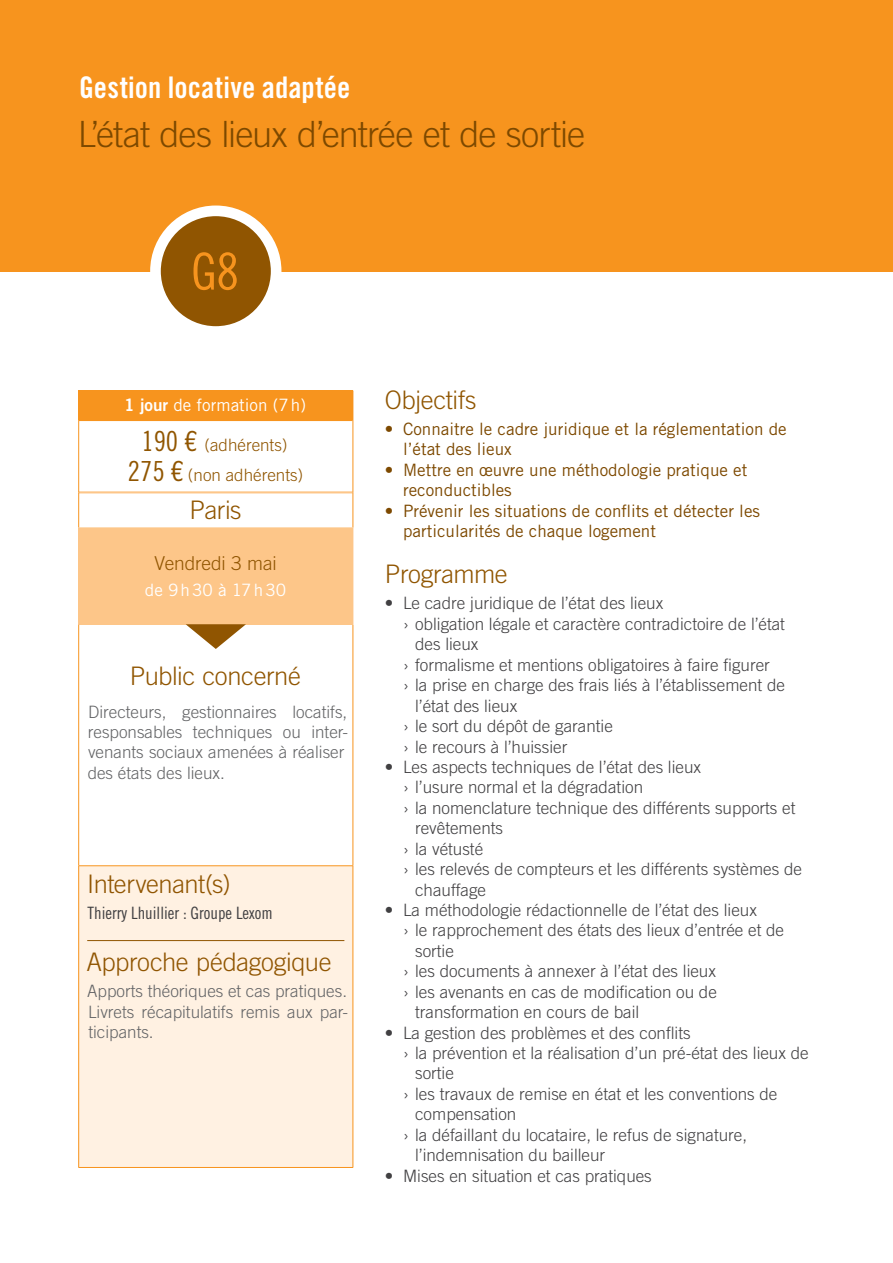
<style>
.page{position:relative;width:893px;height:1263px;background:#fff}
.page>*{position:absolute;margin:0;border:0;box-sizing:border-box;transform-origin:0 0}
.t1{font:51.15px "Trade Gothic LT Std Cn 18";color:#f7941e}
.t2{font:300 36.15px "Trade Gothic LT Std";letter-spacing:-.025em;color:#7d4900}
.t3{font:29.85px "Trade Gothic LT Std Bd Cn 20";letter-spacing:.005em;color:#fff}
.t4{font:300 25.5px "Trade Gothic LT Std";letter-spacing:-.015em;color:#905501}
.t5{font:300 19.2px "Trade Gothic LT Std";letter-spacing:-.005em;color:#905501}
.t6{font:300 17.1px "Trade Gothic LT Std";color:#414042}
.t7{font:17.1px/20.4px "Trade Gothic LT Std";color:#7d4900}
.t8{font:300 17.1px/20.4px "Trade Gothic LT Std";color:#636466}
.t9{font:300 17.1px/29.8px "Trade Gothic LT Std";color:#905501;text-align:center}
.t10{font:17.1px "Trade Gothic LT Std Cn 18";color:#414042}
.t11{font:17.1px "Trade Gothic LT Std";color:#fff}
.t12{font:17.1px "Trade Gothic LT Std";letter-spacing:.065em;color:#fff}
.s1{font-family:"Trade Gothic LT Std Bd 2"}
.s2{font-family:"Trade Gothic LT Std Cn 18";font-weight:400;font-size:27.6px}
</style>
<div class="page">
<div style="left:0;top:0;width:893px;height:271px;background:#f7941e"></div>
<div style="left:79px;top:391px;width:274px;height:29px;background:#f7941e"></div>
<div style="left:79px;top:528px;width:274px;height:96px;background:#fdc689"></div>
<div style="left:79px;top:866px;width:274px;height:301px;background:#fff1e2"></div>
<hr style="left:79px;top:491px;width:274px;height:2px;background:#fdc689">
<hr style="left:79px;top:419px;width:274px;height:2px;background:#f7941e">
<hr style="left:78px;top:865px;width:275px;height:1px;background:#f7941e">
<hr style="left:78px;top:866px;width:1px;height:301px;background:#f7941e">
<hr style="left:353px;top:866px;width:1px;height:301px;background:#f7941e">
<hr style="left:78px;top:1167px;width:275px;height:1px;background:#f7941e">
<hr style="left:78px;top:625px;width:1px;height:240px;background:#f7941e">
<hr style="left:353px;top:625px;width:1px;height:240px;background:#f7941e">
<hr style="left:78px;top:420px;width:1px;height:72px;background:#f7941e">
<hr style="left:353px;top:420px;width:1px;height:72px;background:#f7941e">
<hr style="left:78px;top:492px;width:1px;height:36px;background:#f7941e">
<hr style="left:353px;top:492px;width:1px;height:36px;background:#f7941e">
<hr style="left:78px;top:390px;width:275px;height:1px;background:#f7941e">
<svg style="left:78px;top:391px;width:1px;height:29px"></svg>
<svg style="left:353px;top:391px;width:1px;height:29px"></svg>
<hr style="left:78px;top:528px;width:1px;height:96px;background:#fdc689">
<hr style="left:353px;top:528px;width:1px;height:96px;background:#fdc689">
<hr style="left:78px;top:624px;width:275px;height:1px;background:#fdc689">
<hr style="left:87px;top:940px;width:257px;height:1px;background:#905501">
<div style="left:155px;top:211px;width:121px;height:120px;background:#905501;border-radius:50%"></div>
<div style="left:150px;top:206px;width:131px;height:131px;border:11px solid #fff;border-radius:50%"></div>
<svg style="left:186px;top:624px;width:60px;height:25px"></svg>
<h3 class="t3" style="left:79px;top:69px;width:273px">Gestion locative adaptée</h3>
<h2 class="t2" style="left:78px;top:113px;width:509px">L’état des lieux d’entrée et de sortie</h2>
<h1 class="t1" style="left:191px;top:241px;width:49px">G8</h1>
<p class="t11" style="left:124px;top:395px;width:183px"><span class="s1">1 jour</span> de formation (7h)</p>
<p class="t9" style="left:128px;top:430px;width:177px"><span class="s2">190 €</span> (adhérents)<br><span class="s2">275 €</span> (non adhérents)</p>
<h3 class="t4" style="left:190px;top:495px;width:54px">Paris</h3>
<p class="t5" style="left:155px;top:552px;width:123px">Vendredi 3 mai</p>
<p class="t12" style="left:145px;top:580px;width:143px">de 9h30 à 17h30</p>
<h3 class="t4" style="left:130px;top:661px;width:172px">Public concerné</h3>
<p class="t8" style="left:88px;top:701px;width:262px">Directeurs, gestionnaires locatifs, responsables techniques ou inter&shy;venants sociaux amenées à réaliser des états des lieux.</p>
<h3 class="t4" style="left:87px;top:868px;width:145px">Intervenant(s)</h3>
<p class="t10" style="left:88px;top:903px;width:187px">Thierry Lhuillier : Groupe Lexom</p>
<h3 class="t4" style="left:86px;top:947px;width:247px">Approche pédagogique</h3>
<p class="t8" style="left:87px;top:981px;width:263px;text-align:justify">Apports théoriques et cas pratiques.<br>Livrets récapitulatifs remis aux par&shy;ticipants.</p>
<h3 class="t4" style="left:385px;top:384px;width:93px">Objectifs</h3>
<p class="t7" style="left:403px;top:419px;width:385px;text-indent:-18px">• Connaitre le cadre juridique et la réglementation de l’état des lieux</p>
<p class="t7" style="left:403px;top:459px;width:346px;text-indent:-18px">• Mettre en œuvre une méthodologie pratique et reconductibles</p>
<p class="t7" style="left:403px;top:500px;width:359px;text-indent:-18px">• Prévenir les situations de conflits et détecter les particularités de chaque logement</p>
<h3 class="t4" style="left:385px;top:559px;width:124px">Programme</h3>
<p class="t6" style="left:385px;top:593px;width:280px">• Le cadre juridique de l’état des lieux</p>
<p class="t6" style="left:403px;top:614px;width:383px">› obligation légale et caractère contradictoire de l’état</p>
<p class="t6" style="left:415px;top:634px;width:65px">des lieux</p>
<p class="t6" style="left:403px;top:654px;width:368px">› formalisme et mentions obligatoires à faire figurer</p>
<p class="t6" style="left:403px;top:675px;width:383px">› la prise en charge des frais liés à l’établissement de</p>
<p class="t6" style="left:415px;top:695px;width:104px">l’état des lieux</p>
<p class="t6" style="left:403px;top:716px;width:211px">› le sort du dépôt de garantie</p>
<p class="t6" style="left:403px;top:736px;width:166px">› le recours à l’huissier</p>
<p class="t6" style="left:385px;top:757px;width:318px">• Les aspects techniques de l’état des lieux</p>
<p class="t6" style="left:403px;top:777px;width:242px">› l’usure normal et la dégradation</p>
<p class="t6" style="left:403px;top:797px;width:394px">› la nomenclature technique des différents supports et</p>
<p class="t6" style="left:415px;top:818px;width:89px">revêtements</p>
<p class="t6" style="left:403px;top:838px;width:82px">› la vétusté</p>
<p class="t6" style="left:403px;top:859px;width:400px">› les relevés de compteurs et les différents systèmes de</p>
<p class="t6" style="left:415px;top:879px;width:72px">chauffage</p>
<p class="t6" style="left:385px;top:900px;width:373px">• La méthodologie rédactionnelle de l’état des lieux</p>
<p class="t6" style="left:403px;top:920px;width:383px">› le rapprochement des états des lieux d’entrée et de</p>
<p class="t6" style="left:415px;top:941px;width:40px">sortie</p>
<p class="t6" style="left:403px;top:961px;width:314px">› les documents à annexer à l’état des lieux</p>
<p class="t6" style="left:403px;top:981px;width:315px">› les avenants en cas de modification ou de</p>
<p class="t6" style="left:415px;top:1002px;width:226px">transformation en cours de bail</p>
<p class="t6" style="left:385px;top:1022px;width:307px">• La gestion des problèmes et des conflits</p>
<p class="t6" style="left:403px;top:1043px;width:407px">› la prévention et la réalisation d’un pré-état des lieux de</p>
<p class="t6" style="left:415px;top:1063px;width:40px">sortie</p>
<p class="t6" style="left:403px;top:1084px;width:376px">› les travaux de remise en état et les conventions de</p>
<p class="t6" style="left:415px;top:1104px;width:103px">compensation</p>
<p class="t6" style="left:403px;top:1124px;width:346px">› la défaillant du locataire, le refus de signature,</p>
<p class="t6" style="left:415px;top:1145px;width:192px">l’indemnisation du bailleur</p>
<p class="t6" style="left:385px;top:1165px;width:268px">• Mises en situation et cas pratiques</p>
</div>
